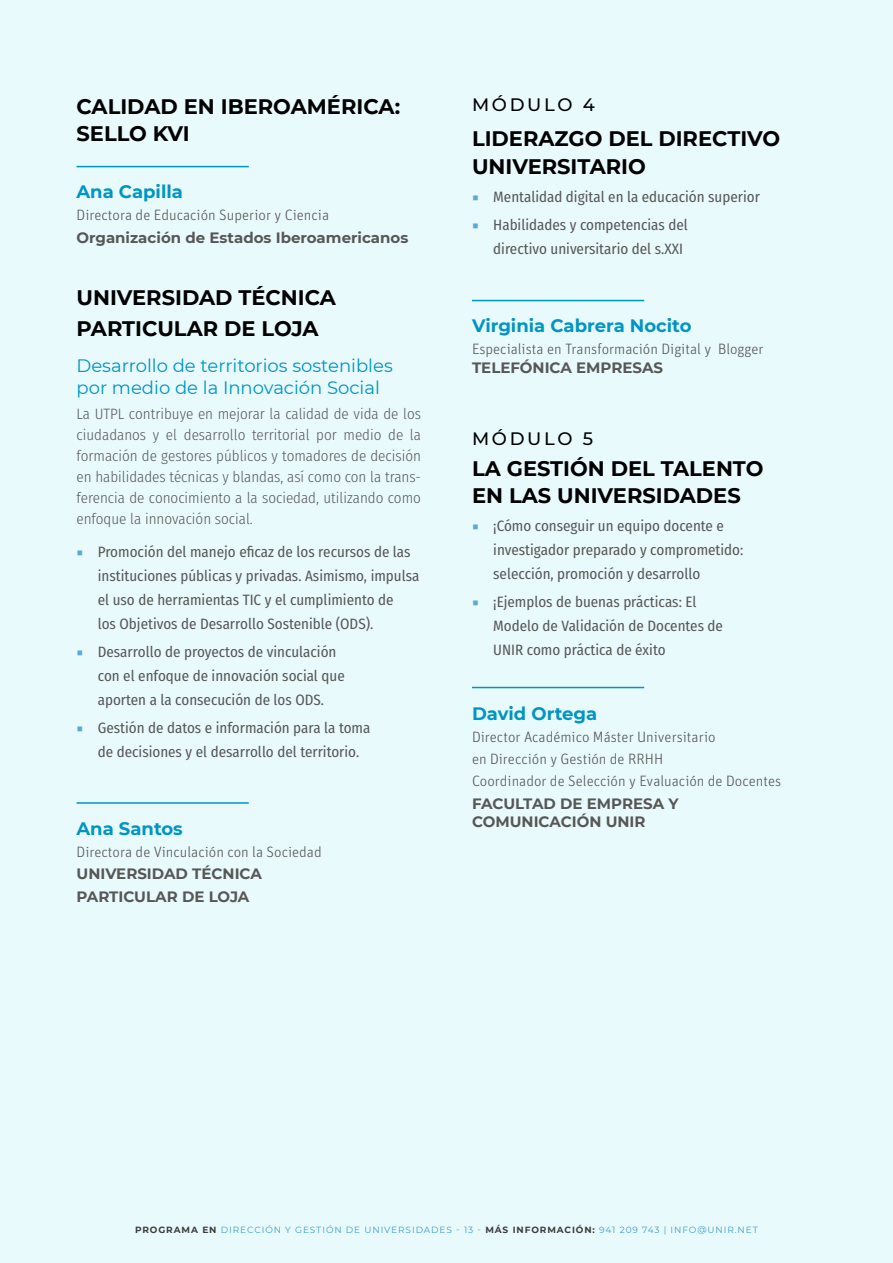
<style>
.page{position:relative;width:893px;height:1263px;background:#e9fafc}
.page>*{position:absolute;margin:0;border:0;box-sizing:border-box;transform-origin:0 0}
.t1{font:700 21px/27px "Montserrat";color:#000}
.t2{font:18px/22.5px "Montserrat";color:#0095c3}
.t3{font:700 18px "Montserrat";color:#0095c3}
.t4{font:500 18px "Montserrat";letter-spacing:.15em;color:#000}
.t5{font:15px/24px "Fira Sans Condensed";color:#575756}
.t6{font:300 15px/21px "Fira Sans Condensed";color:#575756;text-align:justify}
.t7{font:300 15px/22.2px "Unit OT";color:#575756}
.t8{font:700 15px/22.2px "Montserrat";color:#575756}
.t9{font:9px "Montserrat";letter-spacing:.1em;color:#3e9ec9}
.s1{font-family:"Unit OT";font-weight:300;color:#5fa8d0}
.s2{font-weight:700;color:#3c3c3b}
</style>
<div class="page">
<hr style="left:77px;top:166px;width:172px;height:1px;background:#0095c3">
<hr style="left:472px;top:300px;width:172px;height:1px;background:#0095c3">
<hr style="left:472px;top:687px;width:172px;height:1px;background:#0095c3">
<hr style="left:77px;top:802px;width:172px;height:2px;background:#0095c3">
<h1 class="t1" style="left:77px;top:92px;width:325px">CALIDAD EN IBEROAMÉRICA:<br>SELLO KVI</h1>
<p class="t3" style="left:77px;top:179px;width:108px">Ana Capilla</p>
<p class="t7" style="left:77px;top:204px;width:254px">Directora de Educación Superior y Ciencia</p>
<p class="t8" style="left:77px;top:225px;width:333px">Organización de Estados Iberoamericanos</p>
<h1 class="t1" style="left:77px;top:281px;width:261px;line-height:31.2px">UNIVERSIDAD TÉCNICA<br>PARTICULAR DE LOJA</h1>
<p class="t2" style="left:77px;top:353px;width:318px">Desarrollo de territorios sostenibles por medio de la Innovación Social</p>
<p class="t6" style="left:77px;top:403px;width:346px">La UTPL contribuye en mejorar la calidad de vida de los ciudadanos y el desarrollo territorial por medio de la formación de gestores públicos y tomadores de decisión en habilidades técnicas y blandas, así como con la trans&shy;ferencia de conocimiento a la sociedad, utilizando como enfoque la innovación social.</p>
<p class="t5" style="left:98px;top:539px;width:323px;text-indent:-21px"><span class="s1">◾</span> Promoción del manejo eficaz de los recursos de las instituciones públicas y privadas. Asimismo, impulsa el uso de herramientas TIC y el cumplimiento de<br>los Objetivos de Desarrollo Sostenible (ODS).</p>
<p class="t5" style="left:98px;top:639px;width:248px;text-indent:-21px"><span class="s1">◾</span> Desarrollo de proyectos de vinculación con el enfoque de innovación social que aporten a la consecución de los ODS.</p>
<p class="t5" style="left:98px;top:716px;width:274px;text-indent:-21px"><span class="s1">◾</span> Gestión de datos e información para la toma de decisiones y el desarrollo del territorio.</p>
<p class="t3" style="left:77px;top:815px;width:108px">Ana Santos</p>
<p class="t7" style="left:77px;top:841px;width:247px">Directora de Vinculación con la Sociedad</p>
<p class="t8" style="left:77px;top:862px;width:187px">UNIVERSIDAD TÉCNICA<br>PARTICULAR DE LOJA</p>
<p class="t4" style="left:472px;top:92px;width:124px">MÓDULO 4</p>
<h1 class="t1" style="left:472px;top:124px;width:310px">LIDERAZGO DEL DIRECTIVO<br>UNIVERSITARIO</h1>
<p class="t5" style="left:472px;top:182px;width:289px;line-height:28.2px"><span class="s1">◾</span> Mentalidad digital en la educación superior <span class="s1">◾</span> Habilidades y competencias del</p>
<p class="t5" style="left:493px;top:236px;width:191px">directivo universitario del s.XXI</p>
<p class="t3" style="left:472px;top:312px;width:221px">Virginia Cabrera Nocito</p>
<p class="t7" style="left:472px;top:338px;width:293px">Especialista en Transformación Digital y Blogger</p>
<p class="t8" style="left:472px;top:356px;width:193px">TELEFÓNICA EMPRESAS</p>
<p class="t4" style="left:472px;top:426px;width:123px">MÓDULO 5</p>
<h1 class="t1" style="left:472px;top:454px;width:293px">LA GESTIÓN DEL TALENTO<br>EN LAS UNIVERSIDADES</h1>
<p class="t5" style="left:493px;top:513px;width:252px;text-indent:-21px"><span class="s1">◾</span> ¡Cómo conseguir un equipo docente e investigador preparado y comprometido: selección, promoción y desarrollo</p>
<p class="t5" style="left:493px;top:590px;width:231px;text-indent:-21px"><span class="s1">◾</span> ¡Ejemplos de buenas prácticas: El<br>Modelo de Validación de Docentes de<br>UNIR como práctica de éxito</p>
<p class="t3" style="left:472px;top:700px;width:127px">David Ortega</p>
<p class="t7" style="left:472px;top:725px;width:311px">Director Académico Máster Universitario<br>en Dirección y Gestión de RRHH<br>Coordinador de Selección y Evaluación de Docentes</p>
<p class="t8" style="left:472px;top:793px;width:208px;line-height:18px">FACULTAD DE EMPRESA Y<br>COMUNICACIÓN UNIR</p>
<p class="t9" style="left:135px;top:1224px;width:624px"><span class="s2">PROGRAMA EN</span> DIRECCIÓN Y GESTIÓN DE UNIVERSIDADES - 13 - <span class="s2">MÁS INFORMACIÓN:</span> 941 209 743 | INFO@UNIR.NET</p>
</div>
